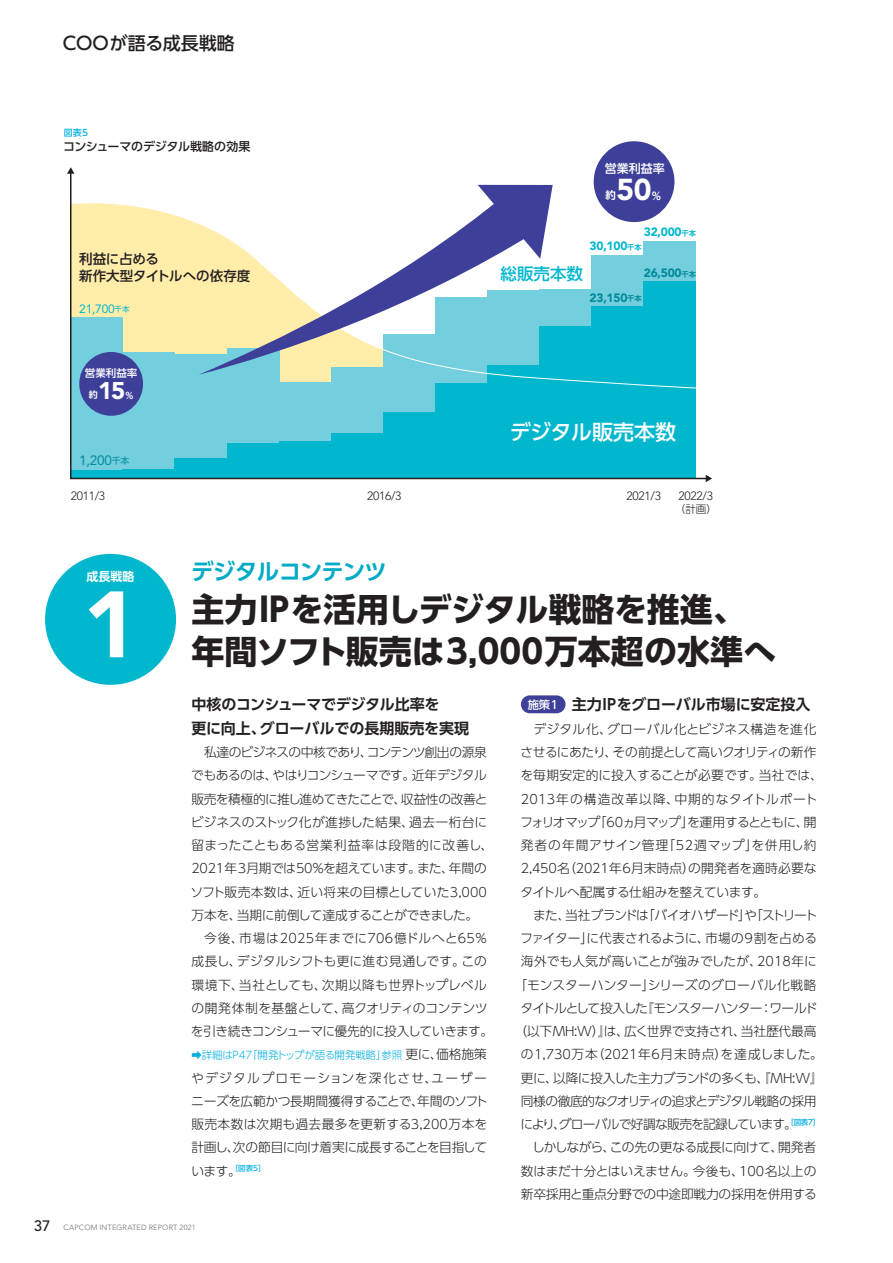
<style>
.page{position:relative;width:893px;height:1263px;background:#fff}
.page>*{position:absolute;margin:0;border:0;box-sizing:border-box;transform-origin:0 0}
.t1{font:900 93px "Avenir LT Std";color:#fff}
.t2{font:700 33px/42px "UD Shin Go Pro";color:#231f20}
.t3{font:900 30px "Avenir LT Std";color:#fff}
.t4{font:900 24px "Avenir LT Std";color:#fff}
.t5{font:700 22.5px "UD Shin Go Pro De";letter-spacing:-.04em;color:#00abc5}
.t6{font:500 21px "UD Shin Go Pro";color:#fff}
.t7{font:500 18px "UD Shin Go Pro";color:#231f20}
.t8{font:500 16.5px "UD Shin Go Pro";color:#00b7ce}
.t9{font:700 15px/23.2px "UD Shin Go Pro De";letter-spacing:-.005em;color:#231f20}
.t10{font:500 13.5px/17.4px "UD Shin Go Pro";color:#231f20}
.t11{font:13.5px "Avenir LT Std";color:#008b9d}
.t12{font:300 12.75px/23.2px "UD Shin Go Pro";letter-spacing:-.02em;color:#231f20}
.t13{font:300 12.75px/23.2px "UD Shin Go Pro";color:#231f20}
.t14{font:300 12.75px "UD Shin Go Pro";letter-spacing:-.065em;color:#231f20}
.t15{font:300 12.75px "UD Shin Go Pro";letter-spacing:-.045em;color:#231f20}
.t16{font:300 12.75px "UD Shin Go Pro";letter-spacing:.045em;color:#231f20}
.t17{font:300 12.75px "UD Shin Go Pro";letter-spacing:-.06em;color:#231f20}
.t18{font:300 12.75px "UD Shin Go Pro";letter-spacing:.01em;color:#231f20}
.t19{font:300 12.75px "UD Shin Go Pro";letter-spacing:-.04em;color:#231f20}
.t20{font:300 12.75px "UD Shin Go Pro";letter-spacing:.015em;color:#231f20}
.t21{font:300 12px "Avenir LT Std";letter-spacing:-.02em;color:#231f20}
.t22{font:500 12px "UD Shin Go Pro";letter-spacing:-.01em;color:#231f20}
.t23{font:900 12px "Avenir LT Std";letter-spacing:-.02em;color:#00b7ce}
.t24{font:900 12px "Avenir LT Std";letter-spacing:-.02em;color:#008b9d}
.t25{font:12px "Avenir LT Std";color:#00b7ce}
.t26{font:500 12px "UD Shin Go Pro";color:#fff}
.t27{font:700 12px "UD Shin Go Pro De";color:#fff}
.t28{font:300 10.5px "UD Shin Go Pro";letter-spacing:-.01em;color:#00afe1}
.t29{font:500 10.5px "UD Shin Go Pro";color:#fff}
.t30{font:300 10.5px "UD Shin Go Pro";color:#231f20}
.t31{font:700 10.5px "UD Shin Go Pro De";color:#fff}
.t32{font:500 9px "UD Shin Go Pro";color:#00afe1}
.t33{font:700 9px "UD Shin Go Pro De";color:#fff}
.t34{font:300 7.5px "Avenir LT Std";letter-spacing:.025em;color:#6c6d70}
.t35{font:500 7.5px "UD Shin Go Pro";color:#00afe1}
.s1{font-family:"UD Shin Go Pro";font-size:7.65px}
.s2{font-family:"UD Shin Go Pro";font-size:8.85px}
.s3{font-family:"UD Shin Go Pro De";font-weight:700;font-size:7.2px}
.s4{font-size:12.75px;color:#231f20}
.s5{font-weight:300;font-size:12.75px;color:#231f20}
.s6{font-family:"UD Shin Go Pro";font-weight:500;font-size:11.25px;color:#fff}
.s7{font-weight:500;font-size:15px;color:#231f20}
</style>
<div class="page">
<div style="left:45px;top:554px;width:131px;height:131px;background:#00b7ce;border-radius:50%"></div>
<div style="left:521px;top:695px;width:44px;height:18px;background:#3e3f99;border-radius:9px"></div>
<svg style="left:70px;top:171px;width:636px;height:309px"></svg>
<svg style="left:706px;top:475px;width:6px;height:7px"></svg>
<svg style="left:67px;top:167px;width:7px;height:7px"></svg>
<div style="left:79px;top:352px;width:64px;height:64px;background:#3e3f99;border-radius:50%"></div>
<div style="left:594px;top:141px;width:80px;height:81px;background:#3e3f99;border-radius:50%"></div>
<svg style="left:199px;top:193px;width:339px;height:182px"></svg>
<svg style="left:478px;top:185px;width:75px;height:74px"></svg>
<h3 class="t7" style="left:63px;top:28px;width:174px">COOが語る成長戦略</h3>
<p class="t32" style="left:64px;top:125px;width:26px">図表5</p>
<p class="t22" style="left:63px;top:137px;width:189px">コンシューマのデジタル戦略の効果</p>
<p class="t10" style="left:79px;top:249px;width:173px">利益に占める<br>新作大型タイトルへの依存度</p>
<p class="t25" style="left:79px;top:301px;width:52px">21,700<span class="s1">千本</span></p>
<p class="t29" style="left:85px;top:365px;width:54px">営業利益率</p>
<p class="t33" style="left:89px;top:388px;width:10px">約</p>
<h3 class="t4" style="left:98px;top:376px;width:29px">15</h3>
<p class="t33" style="left:126px;top:389px;width:9px">%</p>
<p class="t11" style="left:79px;top:452px;width:52px">1,200<span class="s2">千本</span></p>
<p class="t26" style="left:605px;top:159px;width:61px">営業利益率</p>
<p class="t31" style="left:605px;top:187px;width:12px">約</p>
<h3 class="t3" style="left:616px;top:172px;width:37px">50</h3>
<p class="t31" style="left:652px;top:188px;width:11px">%</p>
<p class="t23" style="left:644px;top:225px;width:54px">32,000<span class="s3">千本</span></p>
<p class="t24" style="left:644px;top:266px;width:54px">26,500<span class="s3">千本</span></p>
<p class="t23" style="left:590px;top:239px;width:54px">30,100<span class="s3">千本</span></p>
<p class="t8" style="left:501px;top:260px;width:84px">総販売本数</p>
<p class="t24" style="left:590px;top:290px;width:54px">23,150<span class="s3">千本</span></p>
<h3 class="t6" style="left:510px;top:415px;width:168px">デジタル販売本数</h3>
<p class="t21" style="left:71px;top:489px;width:36px">2011/3</p>
<p class="t21" style="left:367px;top:489px;width:36px">2016/3</p>
<p class="t21" style="left:627px;top:489px;width:36px">2021/3</p>
<p class="t21" style="left:679px;top:489px;width:36px">2022/3</p>
<p class="t30" style="left:675px;top:501px;width:43px">（計画）</p>
<p class="t27" style="left:87px;top:566px;width:49px">成長戦略</p>
<h1 class="t1" style="left:83px;top:569px;width:57px">1</h1>
<h3 class="t5" style="left:191px;top:553px;width:197px">デジタルコンテンツ</h3>
<h2 class="t2" style="left:191px;top:587px;width:586px">主力IPを活用しデジタル戦略を推進、年間ソフト販売は3,000万本超の水準へ</h2>
<p class="t9" style="left:191px;top:692px;width:279px">中核のコンシューマでデジタル比率を<br>更に向上、グローバルでの長期販売を実現</p>
<p class="t12" style="left:191px;top:740px;width:304px;text-indent:14px">私達のビジネスの中核であり、コンテンツ創出の源泉でもあるのは、やはりコンシューマです。近年デジタル販売を積極的に推し進めてきたことで、収益性の改善とビジネスのストック化が進捗した結果、過去一桁台に留まったこともある営業利益率は段階的に改善し、<br>2021年3月期では50％を超えています。また、年間のソフト販売本数は、近い将来の目標としていた3,000万本を、当期に前倒して達成することができました。</p>
<p class="t12" style="left:191px;top:926px;width:304px;text-align:center">今後、市場は2025年までに706億ドルへと65％<br>成長し、デジタルシフトも更に進む見通しです。この環境下、当社としても、次期以降も世界トップレベルの開発体制を基盤として、高クオリティのコンテンツを引き続きコンシューマに優先的に投入していきます。</p>
<p class="t28" style="left:191px;top:1046px;width:297px">➡詳細はP47「開発トップが語る開発戦略」参照 <span class="s4">更に、価格施策</span></p>
<p class="t12" style="left:191px;top:1066px;width:298px;text-align:justify">やデジタルプロモーションを深化させ、ユーザーニーズを広範かつ長期間獲得することで、年間のソフト販売本数は次期も過去最多を更新する3,200万本を計画し、次の節目に向け着実に成長することを目指して</p>
<p class="t35" style="left:191px;top:1162px;width:76px"><span class="s5">います。</span>［図表5］</p>
<p class="t9" style="left:528px;top:692px;width:284px"><span class="s6">施策1</span> 主力IPをグローバル市場に安定投入</p>
<p class="t13" style="left:520px;top:717px;width:304px;text-indent:13px">デジタル化、グローバル化とビジネス構造を進化させるにあたり、その前提として高いクオリティの新作を毎期安定的に投入することが必要です。当社では、<br>2013年の構造改革以降、中期的なタイトルポートフォリオマップ「60ヵ月マップ」を運用するとともに、開発者の年間アサイン管理「52週マップ」を併用し約<br>2,450名（2021年6月末時点）の開発者を適時必要なタイトルへ配属する仕組みを整えています。</p>
<p class="t17" style="left:533px;top:905px;width:286px">また、当社ブランドは「バイオハザード」や「ストリート</p>
<p class="t12" style="left:520px;top:926px;width:298px">ファイター」に代表されるように、市場の9割を占める</p>
<p class="t18" style="left:521px;top:951px;width:297px">海外でも人気が高いことが強みでしたが、2018年に</p>
<p class="t20" style="left:514px;top:974px;width:303px">「モンスターハンター」シリーズのグローバル化戦略</p>
<p class="t14" style="left:521px;top:998px;width:298px">タイトルとして投入した『モンスターハンター：ワールド</p>
<p class="t12" style="left:514px;top:1019px;width:303px">（以下MH:W）』は、広く世界で支持され、当社歴代最高</p>
<p class="t16" style="left:521px;top:1044px;width:303px">の1,730万本（2021年6月末時点）を達成しました。</p>
<p class="t15" style="left:521px;top:1067px;width:303px">更に、以降に投入した主力ブランドの多くも、『MH:W』</p>
<p class="t19" style="left:521px;top:1091px;width:297px">同様の徹底的なクオリティの追求とデジタル戦略の採用</p>
<p class="t14" style="left:520px;top:1114px;width:301px">により、グローバルで好調な販売を記録しています。<sup>［図表7］</sup></p>
<p class="t15" style="left:532px;top:1137px;width:286px">しかしながら、この先の更なる成長に向けて、開発者</p>
<p class="t12" style="left:521px;top:1159px;width:297px">数はまだ十分とはいえません。今後も、100名以上の</p>
<p class="t12" style="left:521px;top:1182px;width:298px">新卒採用と重点分野での中途即戦力の採用を併用する</p>
<p class="t34" style="left:34px;top:1223px;width:163px"><span class="s7">37</span> CAPCOM INTEGRATED REPORT 2021</p>
</div>
